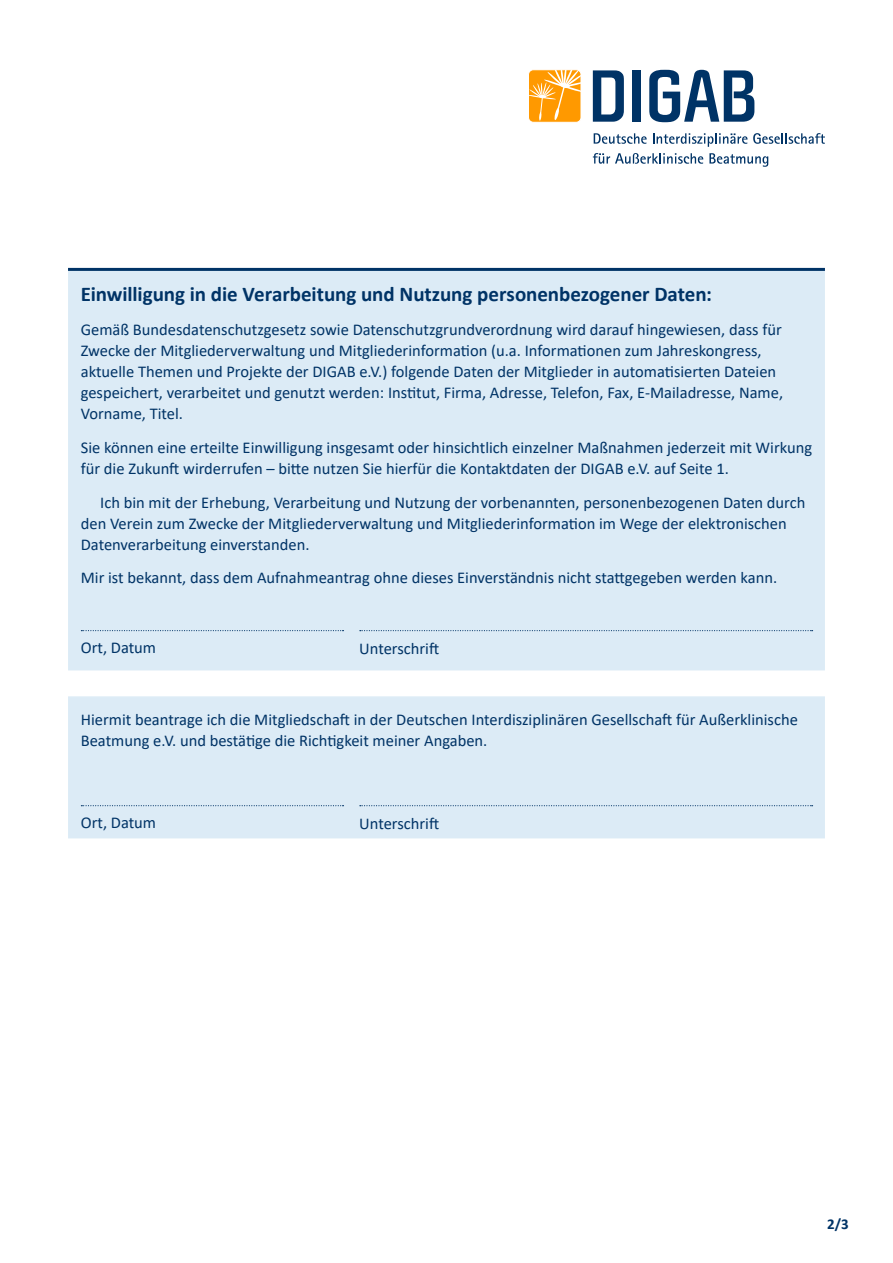
<style>
.page{position:relative;width:893px;height:1263px;background:#fff}
.page>*{position:absolute;margin:0;border:0;box-sizing:border-box;transform-origin:0 0}
.t1{font:700 21px "Calibri";letter-spacing:-.005em;color:#036}
.t2{font:16.5px/21px "Calibri";color:#036}
.t3{font:700 15px "Calibri";color:#036}
</style>
<div class="page">
<svg style="left:530px;top:71px;width:49px;height:50px;background:#ffac31"></svg>
<div style="left:528px;top:69px;width:53px;height:54px;border:1px solid #fff;border-radius:5px"></div>
<svg style="left:593px;top:70px;width:31px;height:52px"></svg>
<div style="left:632px;top:70px;width:9px;height:52px;background:#036"></div>
<svg style="left:649px;top:70px;width:105px;height:52px"></svg>
<svg style="left:593px;top:153px;width:110px;height:11px"></svg>
<svg style="left:709px;top:153px;width:59px;height:14px"></svg>
<svg style="left:594px;top:133px;width:53px;height:11px"></svg>
<svg style="left:653px;top:133px;width:94px;height:14px"></svg>
<svg style="left:753px;top:133px;width:72px;height:11px"></svg>
<div style="left:68px;top:269px;width:757px;height:401px;background:#dcebf6"></div>
<div style="left:68px;top:696px;width:757px;height:142px;background:#dcebf6;border:2px solid #c6dff0"></div>
<svg style="left:81px;top:630px;width:263px;height:1px"></svg>
<svg style="left:360px;top:630px;width:453px;height:1px"></svg>
<svg style="left:81px;top:805px;width:263px;height:1px"></svg>
<svg style="left:360px;top:805px;width:453px;height:1px"></svg>
<hr style="left:68px;top:268px;width:757px;height:3px;background:#036">
<p class="t1" style="left:81px;top:280px;width:633px">Einwilligung in die Verarbeitung und Nutzung personenbezogener Daten:</p>
<p class="t2" style="left:81px;top:319px;width:704px">Gemäß Bundesdatenschutzgesetz sowie Datenschutzgrundverordnung wird darauf hingewiesen, dass für Zwecke der Mitgliederverwaltung und Mitgliederinformation (u.a. Informationen zum Jahreskongress, aktuelle Themen und Projekte der DIGAB e.V.) folgende Daten der Mitglieder in automatisierten Dateien gespeichert, verarbeitet und genutzt werden: Institut, Firma, Adresse, Telefon, Fax, E-Mailadresse, Name, Vorname, Titel.</p>
<p class="t2" style="left:81px;top:436px;width:733px">Sie können eine erteilte Einwilligung insgesamt oder hinsichtlich einzelner Maßnahmen jederzeit mit Wirkung für die Zukunft wirderrufen – bitte nutzen Sie hierfür die Kontaktdaten der DIGAB e.V. auf Seite 1.</p>
<p class="t2" style="left:81px;top:491px;width:726px;text-indent:20px">Ich bin mit der Erhebung, Verarbeitung und Nutzung der vorbenannten, personenbezogenen Daten durch den Verein zum Zwecke der Mitgliederverwaltung und Mitgliederinformation im Wege der elektronischen<br>Datenverarbeitung einverstanden.</p>
<p class="t2" style="left:81px;top:567px;width:698px">Mir ist bekannt, dass dem Aufnahmeantrag ohne dieses Einverständnis nicht stattgegeben werden kann.</p>
<p class="t2" style="left:81px;top:637px;width:77px">Ort, Datum</p>
<p class="t2" style="left:359px;top:638px;width:81px">Unterschrift</p>
<p class="t2" style="left:81px;top:709px;width:719px">Hiermit beantrage ich die Mitgliedschaft in der Deutschen Interdisziplinären Gesellschaft für Außerklinische<br>Beatmung e.V. und bestätige die Richtigkeit meiner Angaben.</p>
<p class="t2" style="left:81px;top:812px;width:77px">Ort, Datum</p>
<p class="t2" style="left:359px;top:813px;width:81px">Unterschrift</p>
<p class="t3" style="left:827px;top:1213px;width:23px">2/3</p>
</div>
